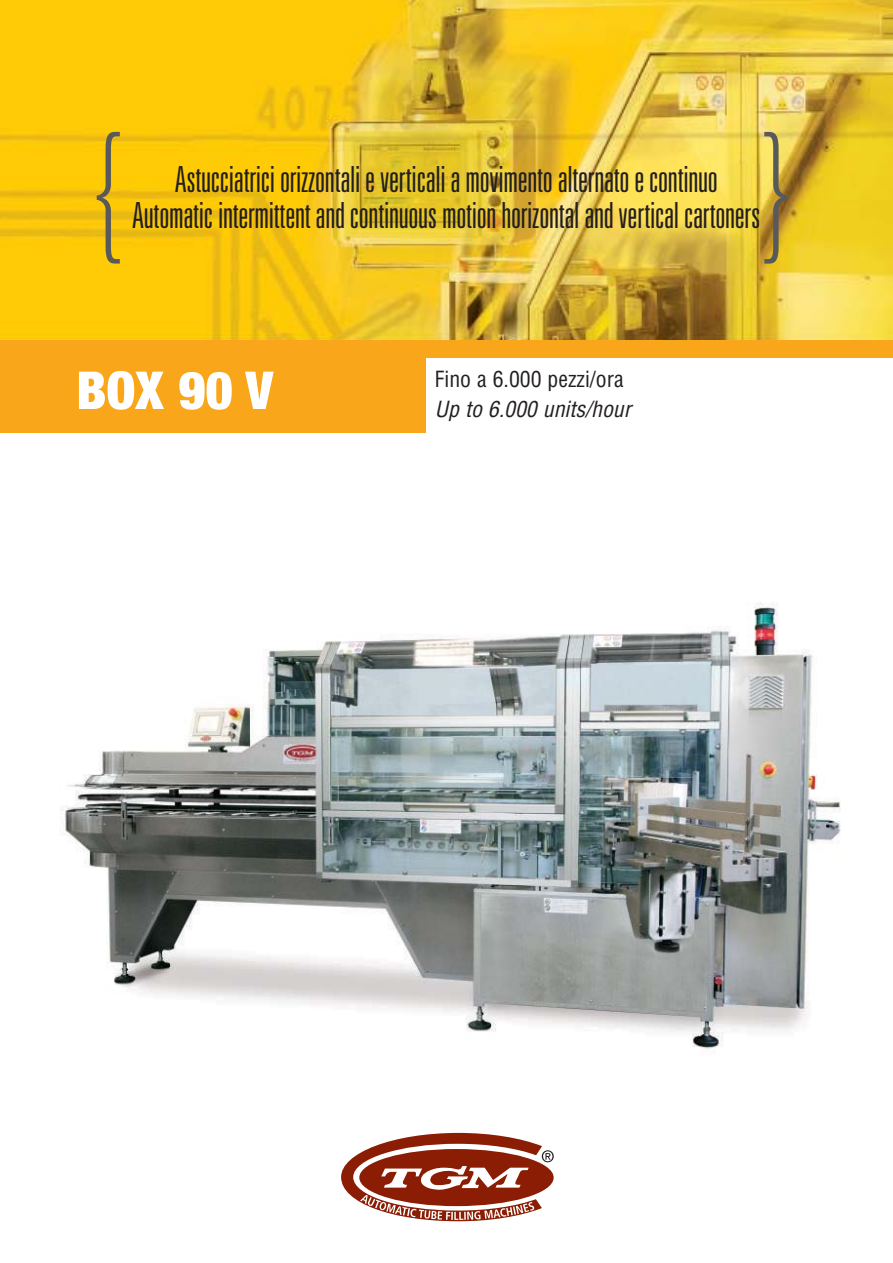
<style>
.page{position:relative;width:893px;height:1263px;background:#fff}
.page>*{position:absolute;margin:0;border:0;box-sizing:border-box;transform-origin:0 0}
.t1{font:100 ultra-condensed 150px "Univers";color:#58595b}
.t2{font:900 condensed 52.35px "Helvetica Neue";color:#fff}
.t3{font:300 ultra-condensed 36px "Univers";letter-spacing:-.01em;color:#231f20}
.t4{font:condensed 21.75px "Helvetica";color:#231f20}
.t5{font:italic condensed 21.75px "Helvetica";color:#231f20}
</style>
<div class="page">
<img style="left:62px;top:602px;width:779px;height:447px">
<img style="left:0;top:0;width:893px;height:340px">
<div style="left:0;top:340px;width:893px;height:17px;background:#faa61a"></div>
<div style="left:0;top:356px;width:425px;height:76px;background:#faa61a"></div>
<svg style="left:341px;top:1133px;width:213px;height:88px"></svg>
<h1 class="t1" style="left:92px;top:132px;width:35px">{</h1>
<h1 class="t1" style="left:759px;top:132px;width:35px">}</h1>
<p class="t3" style="left:175px;top:166px;width:544px">Astucciatrici orizzontali e verticali a movimento alternato e continuo</p>
<p class="t3" style="left:132px;top:202px;width:629px">Automatic intermittent and continuous motion horizontal and vertical cartoners</p>
<h2 class="t2" style="left:76px;top:372px;width:198px">BOX 90 V</h2>
<p class="t4" style="left:435px;top:371px;width:190px">Fino a 6.000 pezzi/ora</p>
<p class="t5" style="left:435px;top:401px;width:198px">Up to 6.000 units/hour</p>
</div>
